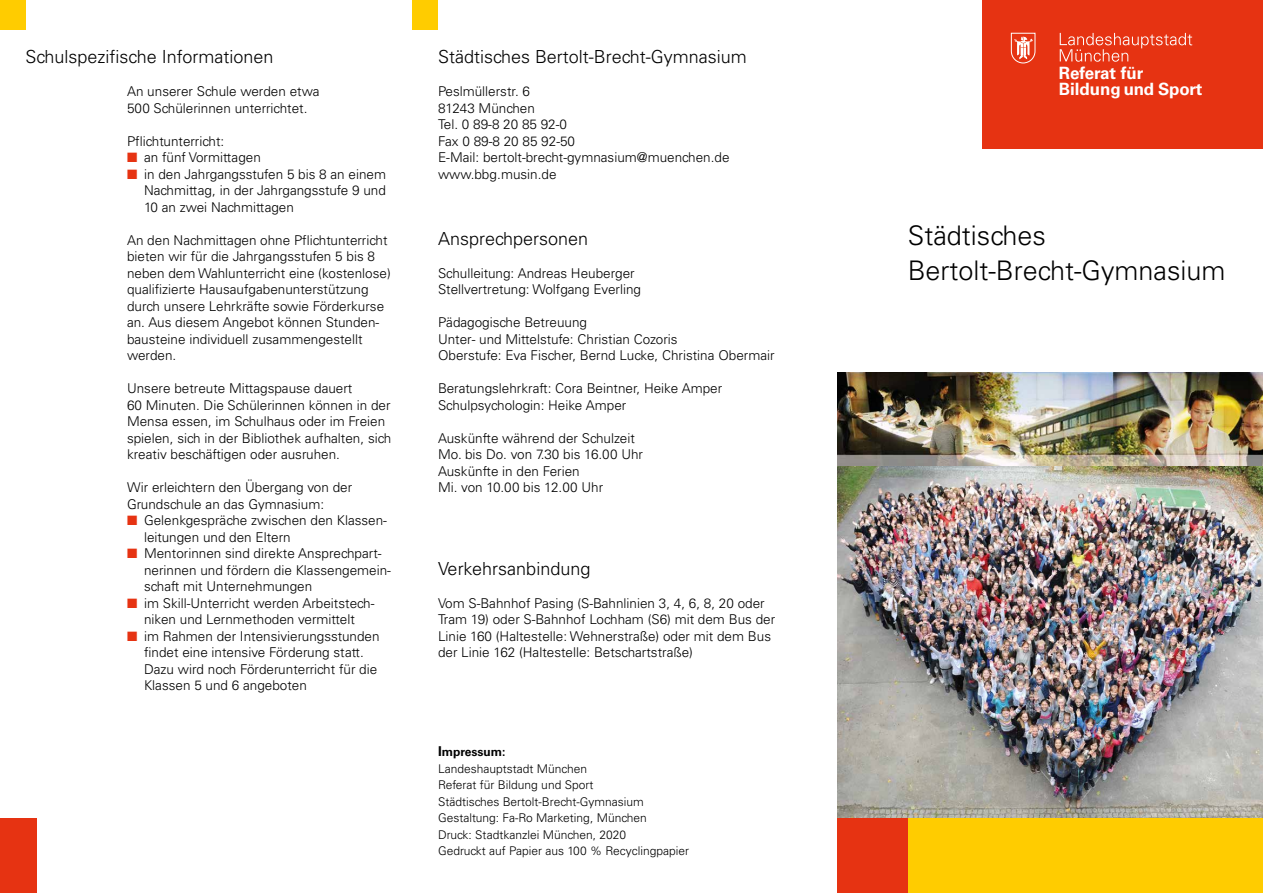
<style>
.page{position:relative;width:1263px;height:893px;background:#fff}
.page>*{position:absolute;margin:0;border:0;box-sizing:border-box;transform-origin:0 0}
.t1{font:300 27px/34.5px "Univers 45";color:#000}
.t2{font:300 18px "Univers 45";color:#000}
.t3{font:700 16.95px/16.2px "Univers";color:#fff}
.t4{font:300 13.5px/16.5px "Univers 45";color:#000}
.t5{font:300 12px/16.5px "Univers 45";color:#000}
.t6{font:700 12px "Univers 65";color:#000}
.s1{color:#e63312}
.s2{font-size:13.5px}
</style>
<div class="page">
<img style="left:838px;top:465px;width:425px;height:354px">
<div style="left:0;top:819px;width:37px;height:74px;background:#e63312"></div>
<div style="left:0;top:0;width:26px;height:30px;background:#fc0"></div>
<div style="left:412px;top:0;width:26px;height:30px;background:#fc0"></div>
<div style="left:982px;top:0;width:281px;height:149px;background:#e63312"></div>
<svg style="left:1060px;top:33px;width:132px;height:29px"></svg>
<svg style="left:1011px;top:33px;width:25px;height:31px"></svg>
<img style="left:838px;top:372px;width:425px;height:93px">
<div style="left:838px;top:819px;width:425px;height:74px;background:#fc0"></div>
<div style="left:838px;top:819px;width:70px;height:74px;background:#e63312"></div>
<h2 class="t2" style="left:26px;top:46px;width:249px">Schulspezifische Informationen</h2>
<p class="t4" style="left:127px;top:83px;width:194px">An unserer Schule werden etwa<br>500 Schülerinnen unterrichtet.</p>
<p class="t4" style="left:127px;top:133px;width:99px">Pflichtunterricht:</p>
<p class="t4" style="left:127px;top:149px;width:135px"><span class="s1">■</span> an fünf Vormittagen</p>
<p class="t4" style="left:144px;top:166px;width:243px;text-align:justify;text-indent:-17px"><span class="s1">■</span> in den Jahrgangsstufen 5 bis 8 an einem Nachmittag, in der Jahrgangsstufe 9 und 10 an zwei Nachmittagen</p>
<p class="t4" style="left:127px;top:232px;width:265px">An den Nachmittagen ohne Pflichtunterricht bieten wir für die Jahrgangsstufen 5 bis 8 neben dem Wahlunterricht eine (kostenlose) qualifizierte Hausaufgabenunterstützung durch unsere Lehrkräfte sowie Förderkurse an. Aus diesem Angebot können Stunden&shy;bausteine individuell zusammengestellt werden.</p>
<p class="t4" style="left:127px;top:380px;width:266px">Unsere betreute Mittagspause dauert<br>60 Minuten. Die Schülerinnen können in der Mensa essen, im Schulhaus oder im Freien spielen, sich in der Bibliothek aufhalten, sich kreativ beschäftigen oder ausruhen.</p>
<p class="t4" style="left:127px;top:479px;width:227px">Wir erleichtern den Übergang von der<br>Grundschule an das Gymnasium:</p>
<p class="t4" style="left:144px;top:512px;width:244px;text-indent:-17px"><span class="s1">■</span> Gelenkgespräche zwischen den Klassen&shy;leitungen und den Eltern</p>
<p class="t4" style="left:144px;top:545px;width:248px;text-indent:-17px"><span class="s1">■</span> Mentorinnen sind direkte Ansprechpart&shy;nerinnen und fördern die Klassengemein&shy;schaft mit Unternehmungen</p>
<p class="t4" style="left:127px;top:595px;width:249px;text-align:center"><span class="s1">■</span> im Skill-Unterricht werden Arbeitstech&shy;niken und Lernmethoden vermittelt</p>
<p class="t4" style="left:144px;top:628px;width:237px;text-indent:-17px"><span class="s1">■</span> im Rahmen der Intensivierungsstunden findet eine intensive Förderung statt.<br>Dazu wird noch Förderunterricht für die Klassen 5 und 6 angeboten</p>
<h2 class="t2" style="left:438px;top:46px;width:310px">Städtisches Bertolt-Brecht-Gymnasium</h2>
<p class="t4" style="left:438px;top:83px;width:293px">Peslmüllerstr. 6<br>81243 München<br>Tel. 0 89-8 20 85 92-0<br>Fax 0 89-8 20 85 92-50<br>E-Mail: bertolt-brecht-gymnasium@muenchen.de www.bbg.musin.de</p>
<h2 class="t2" style="left:438px;top:228px;width:152px">Ansprechpersonen</h2>
<p class="t4" style="left:438px;top:265px;width:205px">Schulleitung: Andreas Heuberger<br>Stellvertretung: Wolfgang Everling</p>
<p class="t4" style="left:438px;top:314px;width:338px">Pädagogische Betreuung<br>Unter- und Mittelstufe: Christian Cozoris<br>Oberstufe: Eva Fischer, Bernd Lucke, Christina Obermair</p>
<p class="t4" style="left:438px;top:380px;width:286px">Beratungslehrkraft: Cora Beintner, Heike Amper<br>Schulpsychologin: Heike Amper</p>
<p class="t4" style="left:438px;top:430px;width:207px">Auskünfte während der Schulzeit<br>Mo. bis Do. von 7.30 bis 16.00 Uhr<br>Auskünfte in den Ferien<br>Mi. von 10.00 bis 12.00 Uhr</p>
<h2 class="t2" style="left:438px;top:558px;width:154px">Verkehrsanbindung</h2>
<p class="t4" style="left:438px;top:595px;width:339px">Vom S-Bahnhof Pasing (S-Bahnlinien 3, 4, 6, 8, 20 oder Tram 19) oder S-Bahnhof Lochham (S6) mit dem Bus der Linie 160 (Haltestelle: Wehnerstraße) oder mit dem Bus der Linie 162 (Haltestelle: Betschartstraße)</p>
<p class="t6" style="left:438px;top:745px;width:69px"><span class="s2">I</span>mpressum:</p>
<p class="t5" style="left:438px;top:760px;width:253px">Landeshauptstadt München<br>Referat für Bildung und Sport<br>Städtisches Bertolt-Brecht-Gymnasium Gestaltung: Fa-Ro Marketing, München<br>Druck: Stadtkanzlei München, 2020<br>Gedruckt auf Papier aus 100 % Recyclingpapier</p>
<p class="t3" style="left:1059px;top:65px;width:145px">Referat für<br>Bildung und Sport</p>
<h1 class="t1" style="left:908px;top:218px;width:319px">Städtisches<br>Bertolt-Brecht-Gymnasium</h1>
</div>
